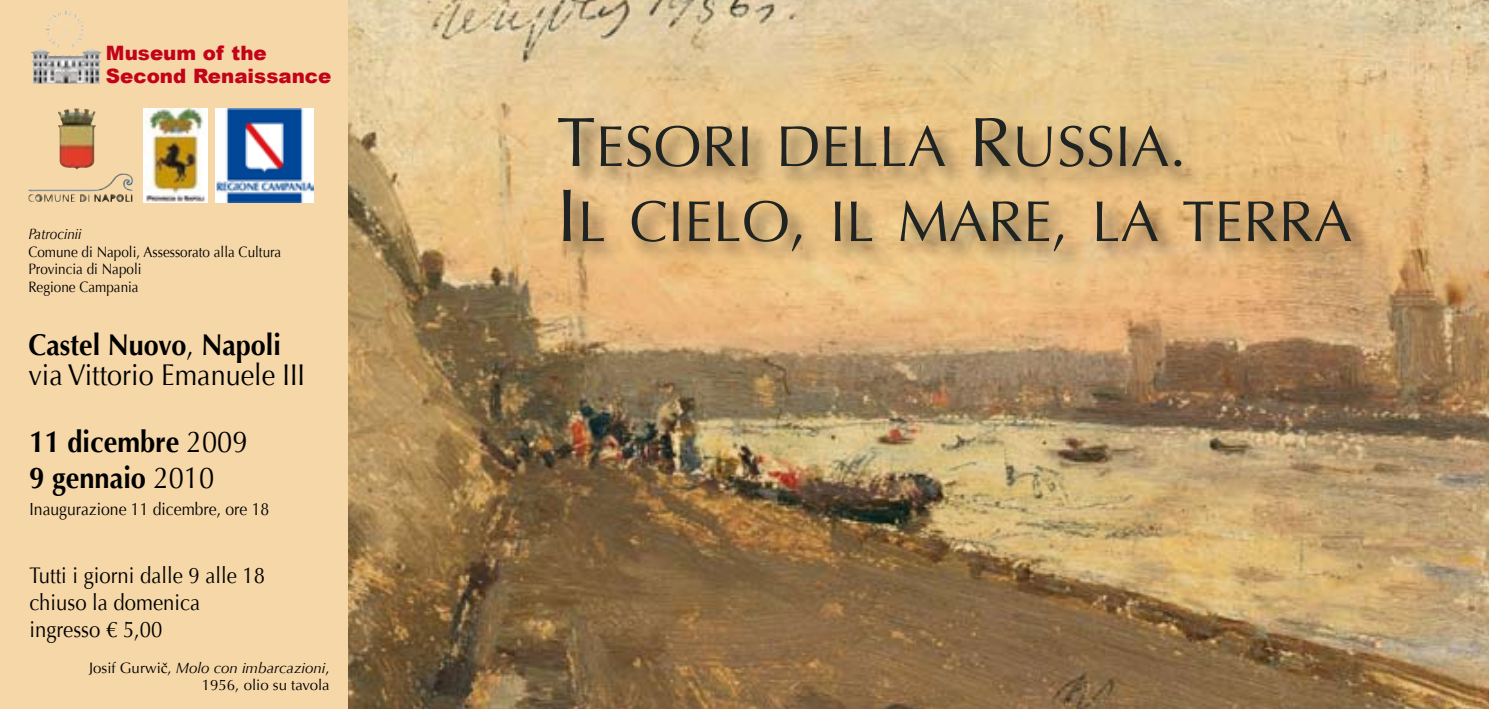
<style>
.page{position:relative;width:1489px;height:709px;background:#fff}
.page>*{position:absolute;margin:0;border:0;box-sizing:border-box;transform-origin:0 0}
.t1{font:57.75px "Optima";color:#1f2322}
.t2{font:700 30.25px/36.2px "Optima";color:#000;scale:.9 1}
.t3{font:30px/30px "Optima";color:#000;scale:.9 1}
.t4{font:22.5px/27px "Optima";color:#000;scale:.9 1}
.t5{font:900 19.75px/23px "Arial";color:#c20319}
.t6{font:17.5px "Optima";color:#000;scale:.9 1}
.t7{font:15px/17.5px "Optima";color:#000;scale:.9 1}
.t8{font:15px/17.5px "Optima";color:#000;text-align:right}
.t9{font:italic 15px "Optima";color:#000;scale:.9 1}
.s1{font-weight:700}
.s2{font-weight:400}
.s3{font-family:"Palatino"}
.s4{font-style:italic}
.s5{font-size:70px}
.s6{font-size:60px}
.s7{font-size:75px}
</style>
<div class="page">
<img style="left:347px;top:0;width:1141px;height:709px">
<div style="left:0;top:0;width:347px;height:709px;background:#f6d7a8"></div>
<div style="left:554px;top:115px;width:818px;height:158px;background:#000;opacity:.58"></div>
<img style="left:29px;top:108px;width:92px;height:82px">
<svg style="left:64px;top:11px;width:8px;height:6px"></svg>
<img style="left:43px;top:49px;width:48px;height:7px">
<img style="left:144px;top:109px;width:64px;height:93px">
<img style="left:215px;top:108px;width:99px;height:94px">
<h3 class="t5" style="left:106px;top:42px;width:227px">Museum of the<br>Second Renaissance</h3>
<p class="t9" style="left:28px;top:225px;width:60px">Patrocinii</p>
<p class="t7" style="left:28px;top:243px;width:282px">Comune di Napoli, Assessorato alla Cultura</p>
<p class="t7" style="left:28px;top:261px;width:127px">Provincia di Napoli<br>Regione Campania</p>
<h3 class="t3" style="left:28px;top:330px;width:309px"><span class="s1">Castel Nuovo</span>, <span class="s1">Napoli </span>via Vittorio Emanuele III</h3>
<h2 class="t2" style="left:30px;top:423px;width:244px">11 dicembre <span class="s2">2009<br></span>9 gennaio <span class="s2">2010</span></h2>
<p class="t6" style="left:30px;top:499px;width:268px">Inaugurazione 11 dicembre, ore 18</p>
<h3 class="t4" style="left:30px;top:562px;width:263px">Tutti i giorni dalle 9 alle 18 chiuso la domenica ingresso € 5,00</h3>
<p class="t8" style="left:89px;top:659px;width:242px">Josif Gurwi<span class="s3">č</span>, <span class="s4">Molo con imbarcazioni</span>,<br>1956, olio su tavola</p>
<h1 class="t1" style="left:556px;top:113px;width:631px"><span class="s5">T</span>ESORI DELLA <span class="s5">R</span>USSIA<span class="s6">.</span></h1>
<h1 class="t1" style="left:556px;top:188px;width:797px"><span class="s7">I</span> L CIELO<span class="s6">,</span> IL MARE<span class="s6">,</span> LA TERRA</h1>
</div>
